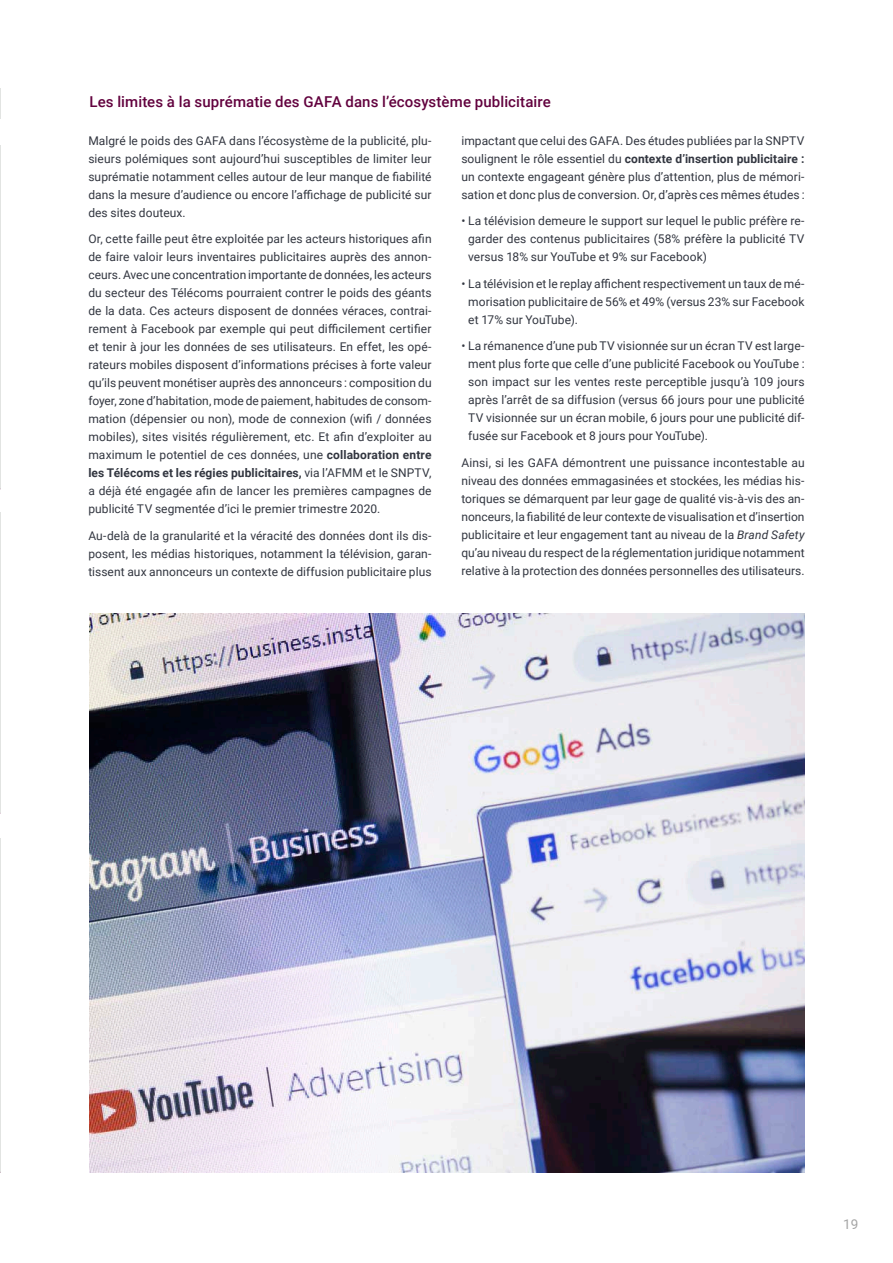
<style>
.page{position:relative;width:893px;height:1263px;background:#fff}
.page>*{position:absolute;margin:0;border:0;box-sizing:border-box;transform-origin:0 0}
.t1{font:500 15px "Roboto";letter-spacing:.005em;color:#62023e}
.t2{font:13.5px "Roboto";color:#a5a5a5}
.t3{font:12px/18px "Roboto";letter-spacing:.005em;color:#323640;text-align:justify}
.s1{font-weight:700}
.s2{font-style:italic}
</style>
<div class="page">
<hr style="left:0;top:89px;width:1px;height:30px;background:#e2e4e2">
<hr style="left:0;top:146px;width:1px;height:343px;background:#e2e4e2">
<hr style="left:0;top:513px;width:1px;height:300px;background:#e2e4e2">
<hr style="left:0;top:838px;width:1px;height:334px;background:#e2e4e2">
<img style="left:90px;top:614px;width:715px;height:559px">
<p class="t1" style="left:90px;top:91px;width:463px">Les limites à la suprématie des GAFA dans l’écosystème publicitaire</p>
<p class="t3" style="left:88px;top:131px;width:345px">Malgré le poids des GAFA dans l’écosystème de la publicité, plu&shy;sieurs polémiques sont aujourd’hui susceptibles de limiter leur suprématie notamment celles autour de leur manque de fiabilité dans la mesure d’audience ou encore l’affichage de publicité sur des sites douteux.</p>
<p class="t3" style="left:88px;top:230px;width:345px">Or, cette faille peut être exploitée par les acteurs historiques afin de faire valoir leurs inventaires publicitaires auprès des annon&shy;ceurs. Avec une concentration importante de données, les acteurs du secteur des Télécoms pourraient contrer le poids des géants de la data. Ces acteurs disposent de données véraces, contrai&shy;rement à Facebook par exemple qui peut difficilement certifier et tenir à jour les données de ses utilisateurs. En effet, les opé&shy;rateurs mobiles disposent d’informations précises à forte valeur qu’ils peuvent monétiser auprès des annonceurs : composition du foyer, zone d’habitation, mode de paiement, habitudes de consom&shy;mation (dépensier ou non), mode de connexion (wifi / données mobiles), sites visités régulièrement, etc. Et afin d’exploiter au maximum le potentiel de ces données, une <span class="s1">collaboration entre les Télécoms et les régies publicitaires,</span> via l’AFMM et le SNPTV, a déjà été engagée afin de lancer les premières campagnes de publicité TV segmentée d’ici le premier trimestre 2020.</p>
<p class="t3" style="left:88px;top:526px;width:345px">Au-delà de la granularité et la véracité des données dont ils dis&shy;posent, les médias historiques, notamment la télévision, garan&shy;tissent aux annonceurs un contexte de diffusion publicitaire plus</p>
<p class="t3" style="left:461px;top:131px;width:345px">impactant que celui des GAFA. Des études publiées par la SNPTV soulignent le rôle essentiel du <span class="s1">contexte d’insertion publicitaire : </span>un contexte engageant génère plus d’attention, plus de mémori&shy;sation et donc plus de conversion. Or, d’après ces mêmes études :</p>
<p class="t3" style="left:468px;top:212px;width:338px;text-indent:-7px">• La télévision demeure le support sur lequel le public préfère re&shy;garder des contenus publicitaires (58% préfère la publicité TV versus 18% sur YouTube et 9% sur Facebook)</p>
<p class="t3" style="left:468px;top:274px;width:338px;text-indent:-7px">• La télévision et le replay affichent respectivement un taux de mé&shy;morisation publicitaire de 56% et 49% (versus 23% sur Facebook et 17% sur YouTube).</p>
<p class="t3" style="left:468px;top:337px;width:338px;text-indent:-7px">• La rémanence d’une pub TV visionnée sur un écran TV est large&shy;ment plus forte que celle d’une publicité Facebook ou YouTube : son impact sur les ventes reste perceptible jusqu’à 109 jours après l’arrêt de sa diffusion (versus 66 jours pour une publicité TV visionnée sur un écran mobile, 6 jours pour une publicité dif&shy;fusée sur Facebook et 8 jours pour YouTube).</p>
<p class="t3" style="left:461px;top:453px;width:345px">Ainsi, si les GAFA démontrent une puissance incontestable au niveau des données emmagasinées et stockées, les médias his&shy;toriques se démarquent par leur gage de qualité vis-à-vis des an&shy;nonceurs, la fiabilité de leur contexte de visualisation et d’insertion publicitaire et leur engagement tant au niveau de la <span class="s2">Brand Safety </span>qu’au niveau du respect de la réglementation juridique notamment relative à la protection des données personnelles des utilisateurs.</p>
<p class="t2" style="left:843px;top:1215px;width:17px">19</p>
</div>
